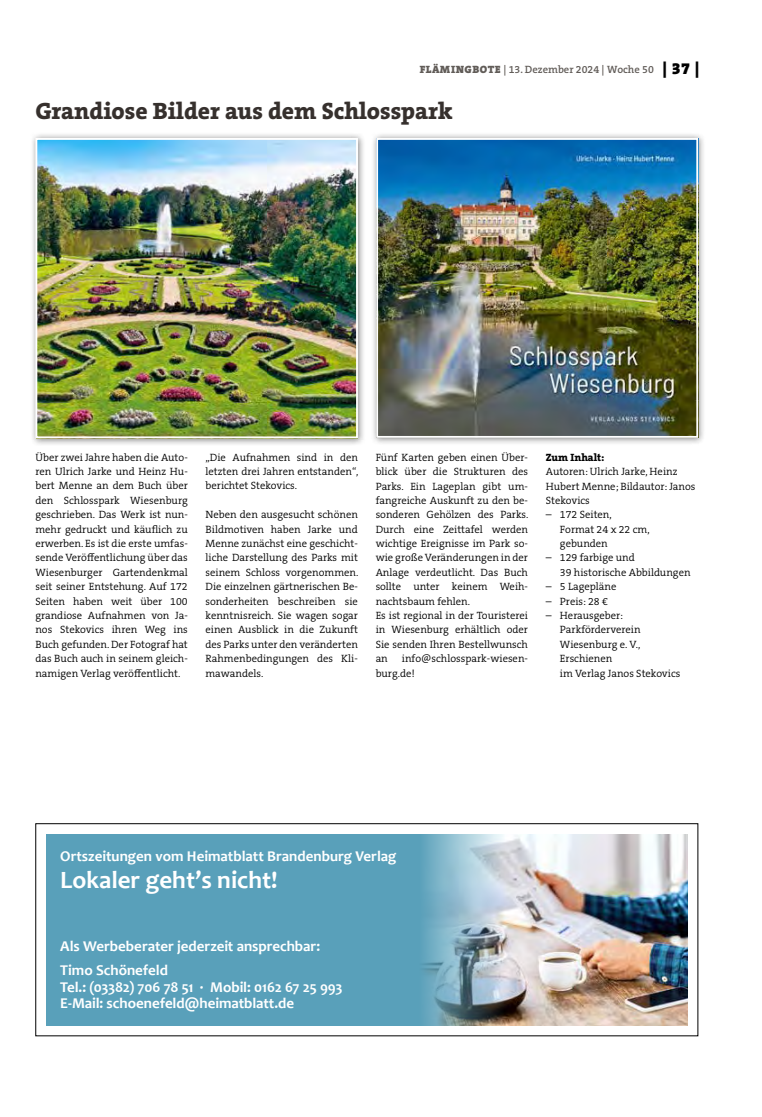
<style>
.page{position:relative;width:762px;height:1117px;background:#fff}
.page>*{position:absolute;margin:0;border:0;box-sizing:border-box;transform-origin:0 0}
.t1{font:700 25px "Candara";color:#fff}
.t2{font:800 23.75px "The Serif B W8";color:#36302d}
.t3{font:700 15px/24.5px "Candara";color:#fff}
.t4{font:300 10.62px/14.4px "The Serif B W4";color:#000}
.t5{font:600 10.62px "The Serif B W6";color:#615c58}
.t6{font:800 10.62px "The Serif B W8";color:#000}
.s1{font-family:"The Serif B W9";font-weight:900}
.s2{font-family:"The Serif B W9";font-weight:900;font-size:16.25px;color:#000}
</style>
<div class="page">
<div style="left:30px;top:132px;width:336px;height:314px;background:#000;opacity:.45"></div>
<img style="left:38px;top:141px;width:317px;height:294px">
<div style="left:35px;top:138px;width:323px;height:300px;border:2px solid #fff"></div>
<div style="left:370px;top:132px;width:336px;height:313px;background:#000;opacity:.45"></div>
<img style="left:379px;top:141px;width:316px;height:293px">
<div style="left:376px;top:138px;width:322px;height:299px;border:2px solid #fff"></div>
<div style="left:35px;top:823px;width:663px;height:212px;border:1px solid #000"></div>
<div style="left:46px;top:833px;width:641px;height:192px;background:#59a0ba"></div>
<img style="left:419px;top:833px;width:268px;height:192px">
<p class="t5" style="left:420px;top:63px;width:281px"><span class="s1">FLÄMINGBOTE</span> | 13. Dezember 2024 | Woche 50 <span class="s2">| 37 |</span></p>
<h2 class="t2" style="left:35px;top:95px;width:419px">Grandiose Bilder aus dem Schlosspark</h2>
<p class="t4" style="left:35px;top:450px;width:154px;text-align:justify">Über zwei Jahre haben die Auto&shy;ren Ulrich Jarke und Heinz Hu&shy;bert Menne an dem Buch über den Schlosspark Wiesenburg geschrieben. Das Werk ist nun&shy;mehr gedruckt und käuflich zu erwerben. Es ist die erste umfas&shy;sende Veröffentlichung über das Wiesenburger Gartendenkmal seit seiner Entstehung. Auf 172<br>Seiten haben weit über 100 grandiose Aufnahmen von Ja&shy;nos Stekovics ihren Weg ins Buch gefunden. Der Fotograf hat das Buch auch in seinem gleich&shy;namigen Verlag veröffentlicht.</p>
<p class="t4" style="left:206px;top:450px;width:154px;text-align:justify">„Die Aufnahmen sind in den letzten drei Jahren entstanden“, berichtet Stekovics.</p>
<p class="t4" style="left:206px;top:507px;width:154px;text-align:justify">Neben den ausgesucht schönen Bildmotiven haben Jarke und Menne zunächst eine geschicht&shy;liche Darstellung des Parks mit seinem Schloss vorgenommen.<br>Die einzelnen gärtnerischen Be&shy;sonderheiten beschreiben sie kenntnisreich. Sie wagen sogar einen Ausblick in die Zukunft des Parks unter den veränderten Rahmenbedingungen des Kli&shy;mawandels.</p>
<p class="t4" style="left:376px;top:450px;width:154px">Fünf Karten geben einen Über&shy;blick über die Strukturen des<br>Parks. Ein Lageplan gibt um&shy;fangreiche Auskunft zu den be&shy;sonderen Gehölzen des Parks.<br>Durch eine Zeittafel werden wichtige Ereignisse im Park so&shy;wie große Veränderungen in der<br>Anlage verdeutlicht. Das Buch sollte unter keinem Weih&shy;nachtsbaum fehlen.<br>Es ist regional in der Touristerei in Wiesenburg erhältlich oder<br>Sie senden Ihren Bestellwunsch an</p>
<p class="t4" style="left:376px;top:651px;width:154px;text-indent:26px">info@schlosspark-wiesen&shy;burg.de!</p>
<p class="t6" style="left:546px;top:450px;width:60px">Zum Inhalt:</p>
<p class="t4" style="left:546px;top:464px;width:151px">Autoren: Ulrich Jarke, Heinz<br>Hubert Menne; Bildautor: Janos<br>Stekovics</p>
<p class="t4" style="left:560px;top:507px;width:91px;text-indent:-14px">– 172 Seiten,<br>Format 24 x 22 cm, gebunden</p>
<p class="t4" style="left:560px;top:550px;width:132px;text-indent:-14px">– 129 farbige und<br>39 historische Abbildungen</p>
<p class="t4" style="left:546px;top:579px;width:72px">– 5 Lagepläne</p>
<p class="t4" style="left:546px;top:593px;width:64px">– Preis: 28 €</p>
<p class="t4" style="left:560px;top:608px;width:122px;text-indent:-14px">– Herausgeber:<br>Parkförderverein<br>Wiesenburg e. V.,<br>Erschienen<br>im Verlag Janos Stekovics</p>
<h3 class="t3" style="left:60px;top:843px;width:338px">Ortszeitungen vom Heimatblatt Brandenburg Verlag</h3>
<h1 class="t1" style="left:60px;top:864px;width:219px">Lokaler geht’s nicht!</h1>
<h3 class="t3" style="left:60px;top:933px;width:261px">Als Werbeberater jederzeit ansprechbar:<br>Timo Schönefeld</h3>
<h3 class="t3" style="left:60px;top:978px;width:284px;line-height:16.2px">Tel.: (03382) 706 78 51 · Mobil: 0162 67 25 993<br>E-Mail: schoenefeld@heimatblatt.de</h3>
</div>
